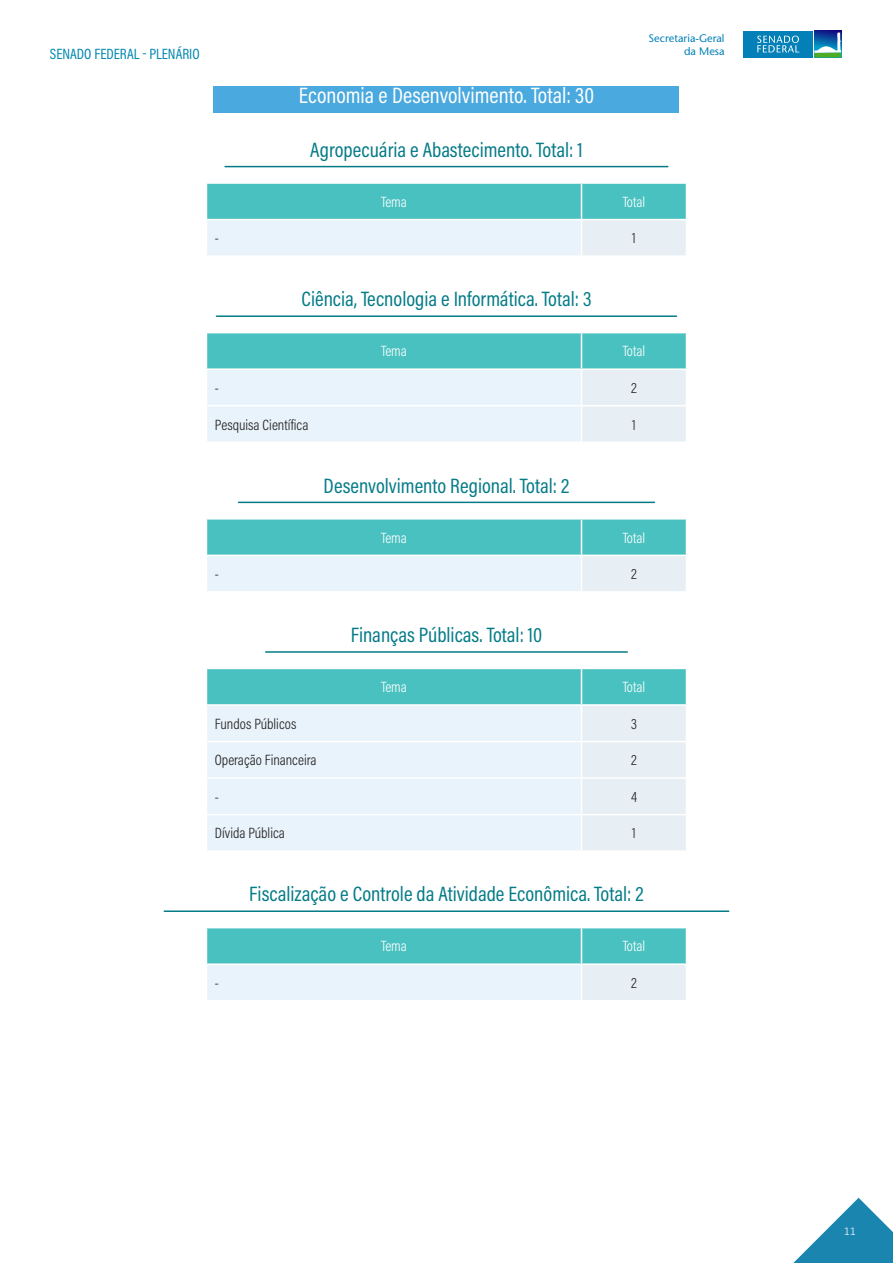
<style>
.page{position:relative;width:893px;height:1263px;background:#fff}
.page>*{position:absolute;margin:0;border:0;box-sizing:border-box;transform-origin:0 0}
.t1{font:22.5px "Acumin Pro Cond";color:#fff}
.t2{font:21px "Acumin Pro Cond";color:#047b87}
.t3{font:300 15px "Acumin Pro Cond";color:#231f20}
.t4{font:300 15px "Acumin Pro Cond";color:#fff}
.t5{font:15px "Acumin Pro Cond";color:#0088b0}
.t6{font:300 12px "Calibri";color:#fff}
.t7{font:500 10.95px/13px "Stone Sans Std";color:#0380b7;text-align:right}
</style>
<div class="page">
<svg style="left:793px;top:1198px;width:100px;height:65px"></svg>
<div style="left:214px;top:86px;width:465px;height:27px;background:#4aa9df"></div>
<hr style="left:225px;top:166px;width:443px;height:1px;background:#047b87">
<hr style="left:216px;top:315px;width:460px;height:2px;background:#047b87">
<hr style="left:239px;top:502px;width:415px;height:1px;background:#047b87">
<hr style="left:266px;top:651px;width:361px;height:2px;background:#047b87">
<hr style="left:164px;top:910px;width:565px;height:2px;background:#047b87">
<div style="left:207px;top:184px;width:479px;height:35px;background:#49c1c1"></div>
<div style="left:206px;top:220px;width:375px;height:36px;background:#e8f3fb"></div>
<div style="left:581px;top:220px;width:105px;height:36px;background:#e8eff4"></div>
<hr style="left:581px;top:184px;width:1px;height:35px;background:#fff">
<hr style="left:206px;top:220px;width:1px;height:35px;background:#fff">
<hr style="left:581px;top:220px;width:1px;height:35px;background:#fff">
<hr style="left:206px;top:255px;width:375px;height:2px;background:#fff">
<hr style="left:581px;top:255px;width:106px;height:2px;background:#fff">
<svg style="left:207px;top:333px;width:479px;height:108px;background:#b3e2e6"></svg>
<hr style="left:581px;top:333px;width:1px;height:35px;background:#fff">
<hr style="left:206px;top:368px;width:375px;height:2px;background:#fff">
<hr style="left:581px;top:368px;width:106px;height:2px;background:#fff">
<hr style="left:581px;top:370px;width:1px;height:35px;background:#fff">
<hr style="left:206px;top:405px;width:375px;height:1px;background:#fff">
<hr style="left:581px;top:405px;width:106px;height:1px;background:#fff">
<hr style="left:581px;top:406px;width:1px;height:35px;background:#fff">
<div style="left:207px;top:520px;width:479px;height:35px;background:#49c1c1"></div>
<div style="left:206px;top:555px;width:375px;height:37px;background:#e8f3fb"></div>
<div style="left:581px;top:555px;width:105px;height:37px;background:#e8eff4"></div>
<hr style="left:581px;top:519px;width:1px;height:36px;background:#fff">
<hr style="left:206px;top:555px;width:375px;height:1px;background:#fff">
<hr style="left:206px;top:556px;width:1px;height:35px;background:#fff">
<hr style="left:581px;top:555px;width:106px;height:1px;background:#fff">
<hr style="left:581px;top:556px;width:1px;height:35px;background:#fff">
<hr style="left:206px;top:591px;width:375px;height:2px;background:#fff">
<hr style="left:581px;top:591px;width:106px;height:2px;background:#fff">
<svg style="left:207px;top:669px;width:479px;height:181px;background:#c8e8ee"></svg>
<hr style="left:581px;top:669px;width:1px;height:35px;background:#fff">
<hr style="left:206px;top:704px;width:375px;height:2px;background:#fff">
<hr style="left:581px;top:704px;width:106px;height:2px;background:#fff">
<hr style="left:581px;top:706px;width:1px;height:35px;background:#fff">
<hr style="left:206px;top:741px;width:375px;height:1px;background:#fff">
<hr style="left:581px;top:741px;width:106px;height:1px;background:#fff">
<hr style="left:581px;top:742px;width:1px;height:35px;background:#fff">
<hr style="left:206px;top:777px;width:375px;height:2px;background:#fff">
<hr style="left:581px;top:777px;width:106px;height:2px;background:#fff">
<hr style="left:581px;top:779px;width:1px;height:35px;background:#fff">
<hr style="left:206px;top:814px;width:375px;height:1px;background:#fff">
<hr style="left:581px;top:814px;width:106px;height:1px;background:#fff">
<hr style="left:581px;top:815px;width:1px;height:35px;background:#fff">
<div style="left:207px;top:928px;width:479px;height:35px;background:#49c1c1"></div>
<div style="left:206px;top:964px;width:375px;height:37px;background:#e8f3fb"></div>
<div style="left:581px;top:964px;width:105px;height:37px;background:#e8eff4"></div>
<hr style="left:581px;top:928px;width:1px;height:35px;background:#fff">
<hr style="left:206px;top:963px;width:375px;height:2px;background:#fff">
<hr style="left:206px;top:965px;width:1px;height:35px;background:#fff">
<hr style="left:581px;top:963px;width:106px;height:2px;background:#fff">
<hr style="left:581px;top:965px;width:1px;height:35px;background:#fff">
<hr style="left:206px;top:1000px;width:375px;height:1px;background:#fff">
<hr style="left:581px;top:1000px;width:106px;height:1px;background:#fff">
<img style="left:814px;top:31px;width:27px;height:2px">
<div style="left:814px;top:52px;width:27px;height:5px;background:#4dac26"></div>
<svg style="left:814px;top:33px;width:27px;height:20px"></svg>
<div style="left:743px;top:31px;width:70px;height:26px;background:#0380b7"></div>
<svg style="left:757px;top:36px;width:42px;height:17px"></svg>
<p class="t5" style="left:50px;top:44px;width:151px">SENADO FEDERAL - PLENÁRIO</p>
<p class="t7" style="left:649px;top:32px;width:77px">Secretaria-Geral da Mesa</p>
<p class="t1" style="left:299px;top:81px;width:297px">Economia e Desenvolvimento. Total: 30</p>
<p class="t2" style="left:310px;top:136px;width:274px">Agropecuária e Abastecimento. Total: 1</p>
<p class="t4" style="left:381px;top:192px;width:27px">Tema</p>
<p class="t4" style="left:623px;top:192px;width:24px">Total</p>
<p class="t3" style="left:215px;top:229px;width:6px">-</p>
<p class="t3" style="left:632px;top:229px;width:5px">1</p>
<p class="t2" style="left:301px;top:286px;width:291px">Ciência, Tecnologia e Informática. Total: 3</p>
<p class="t4" style="left:381px;top:342px;width:27px">Tema</p>
<p class="t4" style="left:623px;top:342px;width:24px">Total</p>
<p class="t3" style="left:215px;top:378px;width:6px">-</p>
<p class="t3" style="left:631px;top:378px;width:7px">2</p>
<p class="t3" style="left:215px;top:415px;width:95px">Pesquisa Científica</p>
<p class="t3" style="left:632px;top:415px;width:5px">1</p>
<p class="t2" style="left:324px;top:472px;width:247px">Desenvolvimento Regional. Total: 2</p>
<p class="t4" style="left:381px;top:528px;width:27px">Tema</p>
<p class="t4" style="left:623px;top:528px;width:24px">Total</p>
<p class="t3" style="left:215px;top:564px;width:6px">-</p>
<p class="t3" style="left:631px;top:564px;width:7px">2</p>
<p class="t2" style="left:351px;top:621px;width:193px">Finanças Públicas. Total: 10</p>
<p class="t4" style="left:381px;top:677px;width:27px">Tema</p>
<p class="t4" style="left:623px;top:677px;width:24px">Total</p>
<p class="t3" style="left:215px;top:714px;width:83px">Fundos Públicos</p>
<p class="t3" style="left:631px;top:714px;width:7px">3</p>
<p class="t3" style="left:215px;top:750px;width:103px">Operação Financeira</p>
<p class="t3" style="left:631px;top:750px;width:7px">2</p>
<p class="t3" style="left:215px;top:787px;width:6px">-</p>
<p class="t3" style="left:631px;top:787px;width:7px">4</p>
<p class="t3" style="left:215px;top:824px;width:71px">Dívida Pública</p>
<p class="t3" style="left:632px;top:824px;width:5px">1</p>
<p class="t2" style="left:249px;top:881px;width:396px">Fiscalização e Controle da Atividade Econômica. Total: 2</p>
<p class="t4" style="left:381px;top:937px;width:27px">Tema</p>
<p class="t4" style="left:623px;top:937px;width:24px">Total</p>
<p class="t3" style="left:215px;top:973px;width:6px">-</p>
<p class="t3" style="left:631px;top:973px;width:7px">2</p>
<p class="t6" style="left:844px;top:1223px;width:14px">11</p>
</div>
